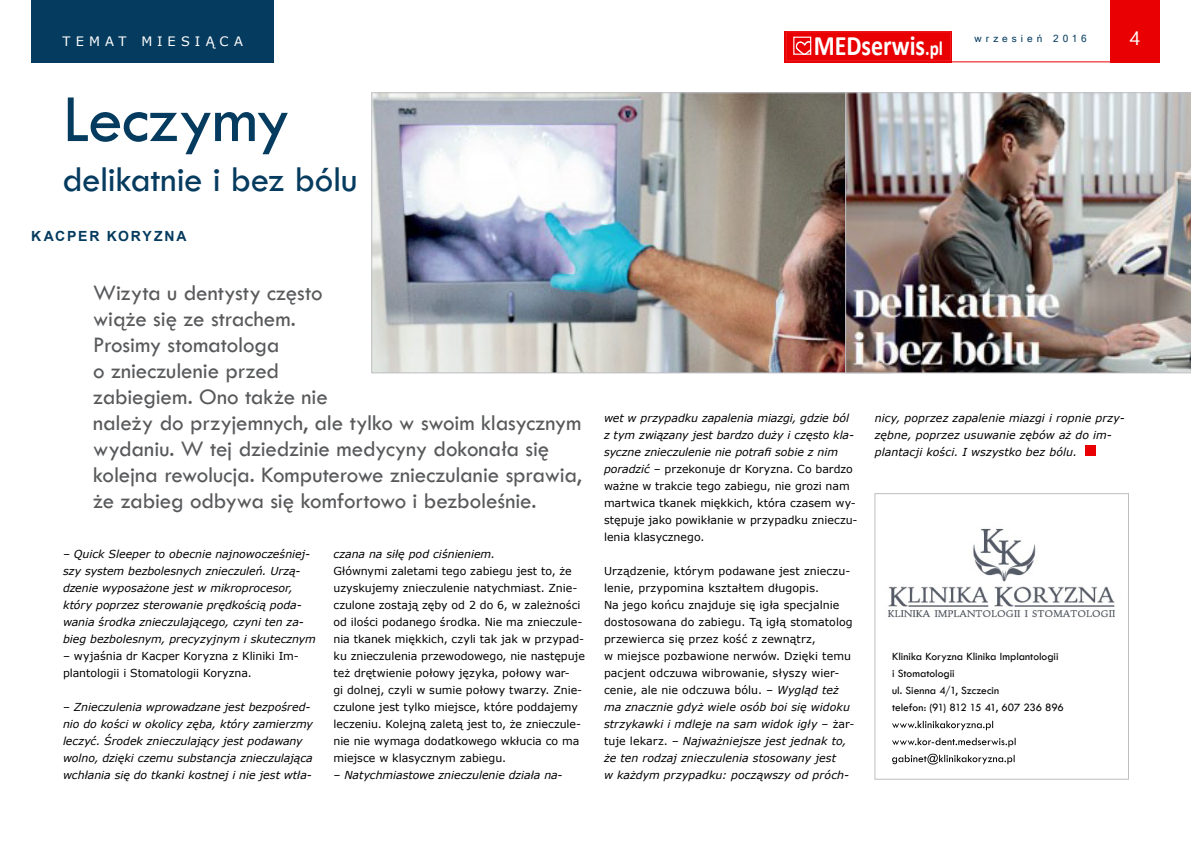
<style>
.page{position:relative;width:1191px;height:842px;background:#fff}
.page>*{position:absolute;margin:0;border:0;box-sizing:border-box;transform-origin:0 0}
.t1{font:70px "Tw Cen";letter-spacing:-.015em;color:#053b5f}
.t2{font:37px "Tw Cen";letter-spacing:-.01em;color:#053b5f}
.t3{font:700 28.3px "Calibri";color:#fff;scale:.85 1}
.t4{font:23px/26px "Tw Cen";letter-spacing:-.01em;color:#58595b}
.t5{font:19.4px "Segoe UI";color:#fff}
.t6{font:700 14px "Arial";letter-spacing:.135em;color:#053b5f}
.t7{font:13px "MS Reference Sans Serif";letter-spacing:.395em;color:#fff}
.t8{font:11.5px/17px "Tw Cen";letter-spacing:-.005em;color:#000}
.t9{font:11px/17px "MS Reference Sans Serif";color:#000}
.t10{font:italic 11px/17px "MS Reference Sans Serif";letter-spacing:-.005em;color:#000}
.t11{font:10px "Microsoft Sans Serif";letter-spacing:.405em;color:#053b5f}
.s1{font-size:20.2px}
.s2{font-style:normal}
.s3{font-style:italic}
</style>
<div class="page">
<div style="left:784px;top:31px;width:167px;height:31px;background:#e9060a"></div>
<div style="left:786px;top:32px;width:164px;height:29px;background:#e90003"></div>
<div style="left:786px;top:32px;width:164px;height:29px;border:1px solid #ed1d24"></div>
<div style="left:793px;top:37px;width:18px;height:18px;border:1px solid #fff"></div>
<svg style="left:795px;top:41px;width:17px;height:14px"></svg>
<div style="left:1110px;top:0;width:49px;height:62px;background:#e90003"></div>
<hr style="left:950px;top:61px;width:160px;height:1px;background:#e90003">
<div style="left:31px;top:0;width:243px;height:62px;background:#053b5f"></div>
<div style="left:1085px;top:446px;width:10px;height:10px;background:#e90003"></div>
<svg style="left:892px;top:721px;width:101px;height:9px"></svg>
<svg style="left:892px;top:738px;width:123px;height:9px"></svg>
<svg style="left:892px;top:754px;width:122px;height:10px"></svg>
<div style="left:874px;top:493px;width:254px;height:286px;border:1px solid #bebec3"></div>
<img style="left:888px;top:528px;width:227px;height:90px">
<img style="left:373px;top:95px;width:472px;height:276px">
<img style="left:845px;top:93px;width:346px;height:280px">
<p class="t7" style="left:62px;top:33px;width:182px">TEMAT MIESIĄCA</p>
<h3 class="t5" style="left:1129px;top:23px;width:12px">4</h3>
<p class="t11" style="left:974px;top:32px;width:114px">wrzesień 2016</p>
<h3 class="t3" style="left:813px;top:27px;width:154px">MEDserwis<span class="s1">.pl</span></h3>
<h1 class="t1" style="left:62px;top:77px;width:229px">Leczymy</h1>
<h2 class="t2" style="left:62px;top:157px;width:296px">delikatnie i bez bólu</h2>
<p class="t6" style="left:31px;top:226px;width:157px">K ACPER KORYZNA</p>
<p class="t4" style="left:93px;top:279px;width:490px">Wizyta u dentysty często<br>wiąże się ze strachem.<br>Prosimy stomatologa<br>o znieczulenie przed<br>zabiegiem. Ono także nie<br>należy do przyjemnych, ale tylko w swoim klasycznym wydaniu. W tej dziedzinie medycyny dokonała się kolejna rewolucja. Komputerowe znieczulanie sprawia, że zabieg odbywa się komfortowo i bezboleśnie.</p>
<p class="t10" style="left:63px;top:545px;width:254px">– Quick Sleeper to obecnie najnowocześniej&shy;szy system bezbolesnych znieczuleń. Urzą&shy;dzenie wyposażone jest w mikroprocesor, który poprzez sterowanie prędkością poda&shy;wania środka znieczulającego, czyni ten za&shy;bieg bezbolesnym, precyzyjnym i skutecznym</p>
<p class="t9" style="left:63px;top:647px;width:237px">– wyjaśnia dr Kacper Koryzna z Kliniki Im&shy;plantologii i Stomatologii Koryzna.</p>
<p class="t10" style="left:63px;top:698px;width:251px"><span class="s2">–</span> Znieczulenia wprowadzane jest bezpośred&shy;nio do kości w okolicy zęba, który zamierzmy leczyć. Środek znieczulający jest podawany wolno, dzięki czemu substancja znieczulająca wchłania się do tkanki kostnej i nie jest wtła-</p>
<p class="t10" style="left:333px;top:545px;width:163px">czana na siłę pod ciśnieniem.</p>
<p class="t9" style="left:333px;top:562px;width:253px">Głównymi zaletami tego zabiegu jest to, że uzyskujemy znieczulenie natychmiast. Znie&shy;czulone zostają zęby od 2 do 6, w zależności od ilości podanego środka. Nie ma znieczule&shy;nia tkanek miękkich, czyli tak jak w przypad&shy;ku znieczulenia przewodowego, nie następuje też drętwienie połowy języka, połowy war-<br>gi dolnej, czyli w sumie połowy twarzy. Znie&shy;czulone jest tylko miejsce, które poddajemy leczeniu. Kolejną zaletą jest to, że znieczule&shy;nie nie wymaga dodatkowego wkłucia co ma miejsce w klasycznym zabiegu.</p>
<p class="t10" style="left:333px;top:766px;width:231px">– Natychmiastowe znieczulenie działa na-</p>
<p class="t9" style="left:604px;top:409px;width:255px"><span class="s3">wet w przypadku zapalenia miazgi, gdzie ból z tym związany jest bardzo duży i często kla&shy;syczne znieczulenie nie potrafi sobie z nim poradzić</span> – przekonuje dr Koryzna. Co bardzo ważne w trakcie tego zabiegu, nie grozi nam martwica tkanek miękkich, która czasem wy&shy;stępuje jako powikłanie w przypadku znieczu&shy;lenia klasycznego.</p>
<p class="t9" style="left:604px;top:562px;width:252px">Urządzenie, którym podawane jest znieczu&shy;lenie, przypomina kształtem długopis.<br>Na jego końcu znajduje się igła specjalnie dostosowana do zabiegu. Tą igłą stomatolog przewierca się przez kość z zewnątrz,<br>w miejsce pozbawione nerwów. Dzięki temu pacjent odczuwa wibrowanie, słyszy wier&shy;cenie, ale nie odczuwa bólu. <span class="s3">– Wygląd też ma znacznie gdyż wiele osób boi się widoku strzykawki i mdleje na sam widok igły</span> – żar&shy;tuje lekarz. <span class="s3">– Najważniejsze jest jednak to, że ten rodzaj znieczulenia stosowany jest<br>w każdym przypadku: począwszy od próch-</span></p>
<p class="t10" style="left:874px;top:409px;width:251px">nicy, poprzez zapalenie miazgi i ropnie przy&shy;zębne, poprzez usuwanie zębów aż do im&shy;plantacji kości. I wszystko bez bólu.</p>
<p class="t8" style="left:892px;top:648px;width:173px">Klinika Koryzna Klinika Implantologii i Stomatologii<br>ul. Sienna 4/1, Szczecin<br>telefon: (91) 812 15 41, 607 236 896</p>
</div>
